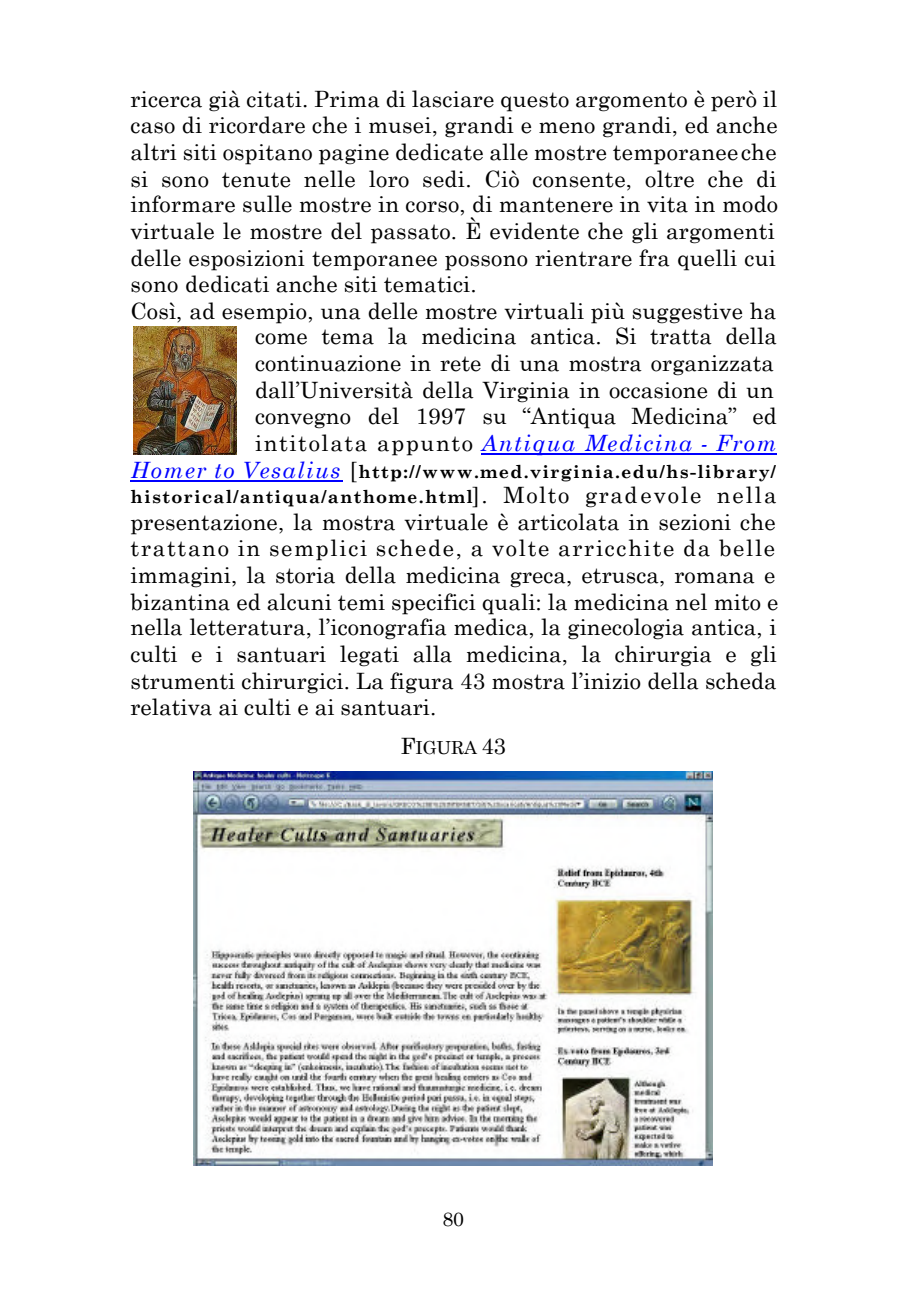
<style>
.page{position:relative;width:908px;height:1304px;background:#fff}
.page>*{position:absolute;margin:0;border:0;box-sizing:border-box;transform-origin:0 0}
.t1{font:22.4px/26.4px "Century Schoolbook";letter-spacing:.01em;color:#000}
.t2{font:italic 22.4px "Century Schoolbook";letter-spacing:.07em;color:#00f}
.t3{font:19.6px "Century Schoolbook";color:#000}
.t4{font:700 18px/25.6px "Century Schoolbook";letter-spacing:.07em;color:#000}
.t5{font:18px "Century Schoolbook";letter-spacing:-.005em;color:#000}
.s1{font-style:normal;color:#000}
.s2{font-weight:400;font-style:italic;font-size:22.4px;color:#00f}
.s3{font-weight:400;font-size:22.4px}
.s4{font-size:22.4px}
</style>
<div class="page">
<hr style="left:482px;top:454px;width:295px;height:1px;background:#00f">
<hr style="left:130px;top:480px;width:214px;height:2px;background:#00f">
<img style="left:194px;top:772px;width:518px;height:394px">
<img style="left:134px;top:326px;width:103px;height:129px">
<p class="t1" style="left:130px;top:84px;width:648px">ricerca già citati. Prima di lasciare questo argomento è però il</p>
<p class="t1" style="left:130px;top:109px;width:649px">caso di ricordare che i musei, grandi e meno grandi, ed anche</p>
<p class="t1" style="left:130px;top:136px;width:648px">altri siti ospitano pagine dedicate alle mostre temporanee che</p>
<p class="t1" style="left:130px;top:163px;width:648px">si sono tenute nelle loro sedi. Ciò consente, oltre che di</p>
<p class="t1" style="left:130px;top:189px;width:649px">informare sulle mostre in corso, di mantenere in vita in modo</p>
<p class="t1" style="left:130px;top:216px;width:646px">virtuale le mostre del passato. È evidente che gli argomenti</p>
<p class="t1" style="left:130px;top:243px;width:647px">delle esposizioni temporanee possono rientrare fra quelli cui</p>
<p class="t1" style="left:130px;top:268px;width:348px">sono dedicati anche siti tematici.</p>
<p class="t1" style="left:130px;top:295px;width:647px">Così, ad esempio, una delle mostre virtuali più suggestive ha</p>
<p class="t1" style="left:255px;top:321px;width:523px">come tema la medicina antica. Si tratta della</p>
<p class="t1" style="left:255px;top:348px;width:521px">continuazione in rete di una mostra organizzata</p>
<p class="t1" style="left:255px;top:375px;width:521px">dall’Università della Virginia in occasione di un</p>
<p class="t1" style="left:255px;top:400px;width:523px">convegno del 1997 su “Antiqua Medicina” ed</p>
<p class="t2" style="left:255px;top:428px;width:523px"><span class="s1">intitolata appunto</span> Antiqua Medicina - From</p>
<p class="t4" style="left:130px;top:458px;width:648px"><span class="s2">Homer to Vesalius</span> <span class="s3">[</span>http://www.med.virginia.edu/hs-library/ historical/antiqua/anthome.html<span class="s3">]. Molto gradevole nella</span></p>
<p class="t1" style="left:130px;top:507px;width:649px">presentazione, la mostra virtuale è articolata in sezioni che trattano in semplici schede, a volte arricchite da belle immagini, la storia della medicina greca, etrusca, romana e bizantina ed alcuni temi specifici quali: la medicina nel mito e nella letteratura, l’iconografia medica, la ginecologia antica, i culti e i santuari legati alla medicina, la chirurgia e gli strumenti chirurgici. La figura 43 mostra l’inizio della scheda relativa ai culti e ai santuari.</p>
<p class="t5" style="left:400px;top:732px;width:107px"><span class="s4">F</span>IGURA <span class="s4">43</span></p>
<p class="t3" style="left:442px;top:1202px;width:23px">80</p>
</div>
